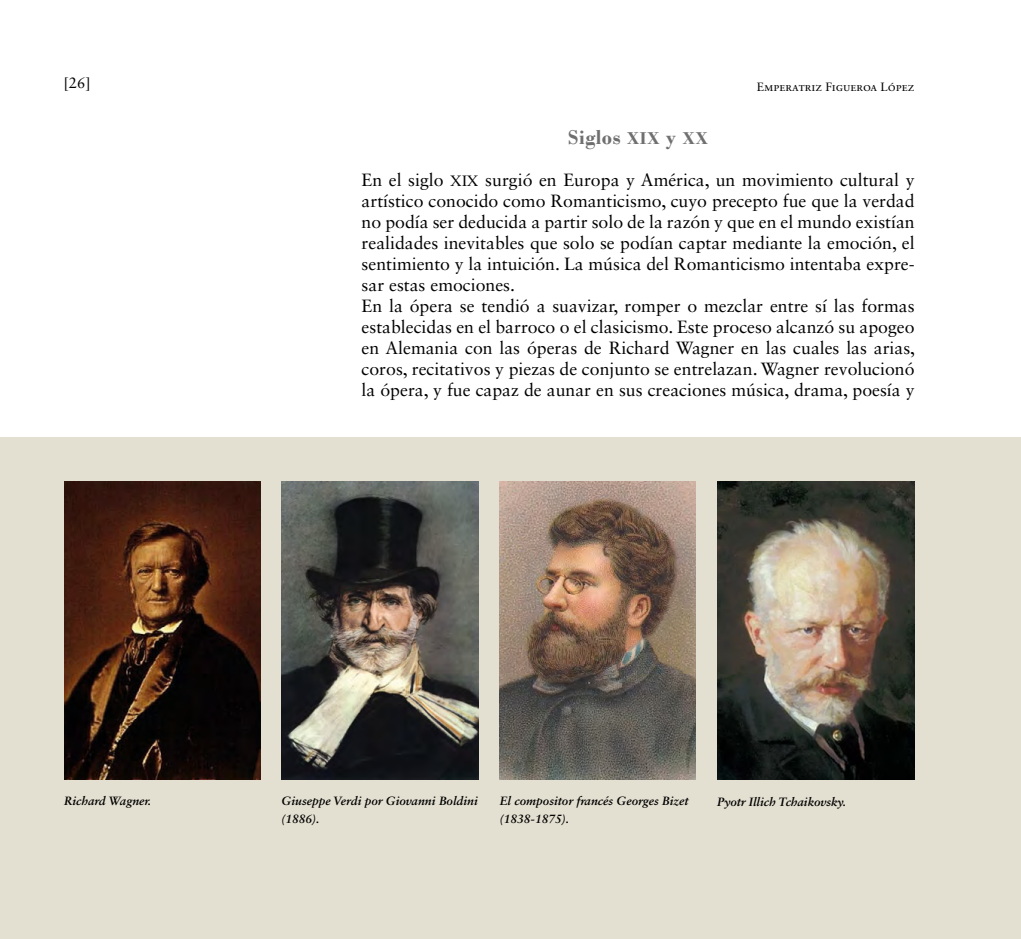
<style>
.page{position:relative;width:1021px;height:939px;background:#fff}
.page>*{position:absolute;margin:0;border:0;box-sizing:border-box;transform-origin:0 0}
.TITULO_2{font:700 21px "Bodoni";letter-spacing:.025em;color:#706f6f}
.parrafo_1{font:17.7px/21px "Sabon LT Std";color:#000;text-align:justify}
.t1{font:15px "Sabon LT Std";color:#000}
.Imagen{font:italic 700 12px/18px "Sabon LT Std";color:#000}
.t2{font:12px "Sabon LT Std";color:#000}
.s1{font-size:18px}
.s2{font-size:15px}
</style>
<div class="page">
<div style="left:0;top:438px;width:1020px;height:501px;background:#e3e0d1"></div>
<img style="left:281px;top:482px;width:197px;height:297px">
<img style="left:64px;top:482px;width:196px;height:297px">
<img style="left:499px;top:482px;width:197px;height:297px">
<img style="left:717px;top:482px;width:197px;height:297px">
<p class="t1" style="left:64px;top:74px;width:28px">[26]</p>
<p class="t2" style="left:757px;top:80px;width:159px">Emperatriz Figueroa López</p>
<p class="TITULO_2" style="left:568px;top:124px;width:141px">Siglos <span class="s1">XIX</span> y <span class="s1">XX</span></p>
<p class="parrafo_1" style="left:361px;top:169px;width:554px">En el siglo <span class="s2">XIX</span> surgió en Europa y América, un movimiento cultural y artístico conocido como Romanticismo, cuyo precepto fue que la verdad no podía ser deducida a partir solo de la razón y que en el mundo existían realidades inevitables que solo se podían captar mediante la emoción, el sentimiento y la intuición. La música del Romanticismo intentaba expre&shy;sar estas emociones.</p>
<p class="parrafo_1" style="left:361px;top:295px;width:555px">En la ópera se tendió a suavizar, romper o mezclar entre sí las formas establecidas en el barroco o el clasicismo. Este proceso alcanzó su apogeo en Alemania con las óperas de Richard Wagner en las cuales las arias, coros, recitativos y piezas de conjunto se entrelazan. Wagner revolucionó la ópera, y fue capaz de aunar en sus creaciones música, drama, poesía y</p>
<p class="Imagen" style="left:64px;top:792px;width:88px">Richard Wagner.</p>
<p class="Imagen" style="left:281px;top:792px;width:198px">Giuseppe Verdi por Giovanni Boldini (1886).</p>
<p class="Imagen" style="left:500px;top:792px;width:190px">El compositor francés Georges Bizet (1838-1875).</p>
<p class="Imagen" style="left:717px;top:792px;width:130px">Pyotr Illich Tchaikovsky.</p>
</div>
